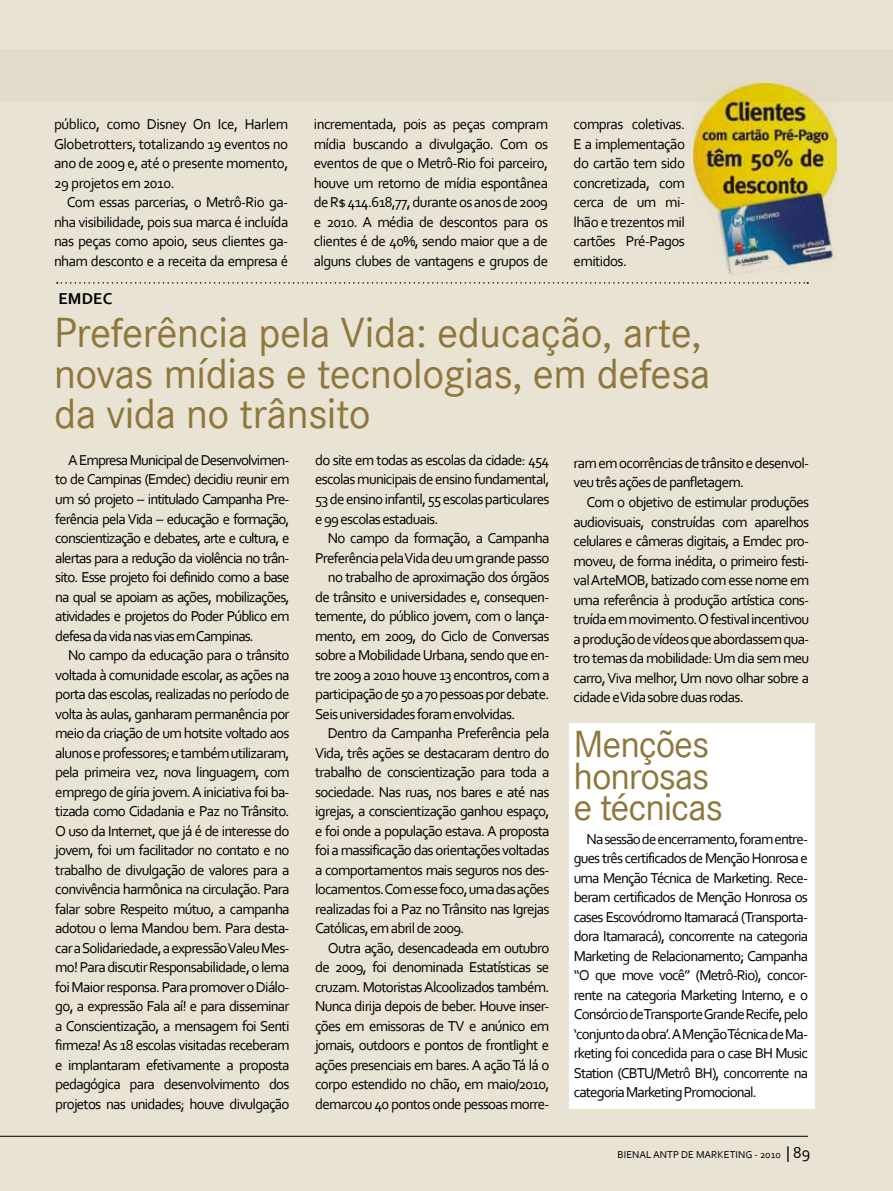
<style>
.page{position:relative;width:893px;height:1191px;background:#e9e3d4}
.page>*{position:absolute;margin:0;border:0;box-sizing:border-box;transform-origin:0 0}
.t1{font:43.5px/40.5px "Corporate S";letter-spacing:-.01em;color:#8f763a}
.t2{font:39px/31.5px "Corporate S";letter-spacing:-.03em;color:#8f763a}
.t3{font:700 16.5px "Corbel";color:#000}
.t4{font:15px/19.5px "Corbel";letter-spacing:-.05em;color:#000;text-align:justify}
.t5{font:10.5px "Corbel";color:#000}
.s1{font-size:16.5px}
</style>
<div class="page">
<hr style="left:0;top:1135px;width:808px;height:1px;background:#000">
<div style="left:569px;top:723px;width:245px;height:386px;background:#fff"></div>
<div style="left:0;top:49px;width:893px;height:53px;background:#e4dcca"></div>
<svg style="left:57px;top:282px;width:751px;height:2px"></svg>
<img style="left:693px;top:83px;width:143px;height:192px">
<p class="t4" style="left:54px;top:114px;width:236px">público, como Disney On Ice, Harlem Globetrotters, totalizando 19 eventos no ano de 2009 e, até o presente momento, 29 projetos em 2010.</p>
<p class="t4" style="left:54px;top:192px;width:236px;text-indent:13px">Com essas parcerias, o Metrô-Rio ga&shy;nha visibilidade, pois sua marca é incluída nas peças como apoio, seus clientes ga&shy;nham desconto e a receita da empresa é</p>
<p class="t3" style="left:58px;top:288px;width:12px">EMDEC</p>
<p class="t4" style="left:314px;top:114px;width:236px">incrementada, pois as peças compram mídia buscando a divulgação. Com os eventos de que o Metrô-Rio foi parceiro, houve um retorno de mídia espontânea de R$ 414.618,77, durante os anos de 2009 e 2010. A média de descontos para os clientes é de 40%, sendo maior que a de alguns clubes de vantagens e grupos de</p>
<p class="t4" style="left:574px;top:114px;width:113px">compras coletivas.<br>E a implementação do cartão tem sido concretizada, com cerca de um mi&shy;lhão e trezentos mil cartões Pré-Pagos emitidos.</p>
<h1 class="t1" style="left:54px;top:313px;width:658px">Preferência pela Vida: educação, arte, novas mídias e tecnologias, em defesa da vida no trânsito</h1>
<p class="t4" style="left:55px;top:450px;width:236px;text-indent:13px">A Empresa Municipal de Desenvolvimen&shy;to de Campinas (Emdec) decidiu reunir em um só projeto – intitulado Campanha Pre&shy;ferência pela Vida – educação e formação, conscientização e debates, arte e cultura, e alertas para a redução da violência no trân&shy;sito. Esse projeto foi definido como a base na qual se apoiam as ações, mobilizações, atividades e projetos do Poder Público em defesa da vida nas vias em Campinas.</p>
<p class="t4" style="left:55px;top:645px;width:236px;text-indent:13px">No campo da educação para o trânsito voltada à comunidade escolar, as ações na porta das escolas, realizadas no período de volta às aulas, ganharam permanência por meio da criação de um hotsite voltado aos alunos e professores; e também utilizaram, pela primeira vez, nova linguagem, com emprego de gíria jovem. A iniciativa foi ba&shy;tizada como Cidadania e Paz no Trânsito.<br>O uso da Internet, que já é de interesse do jovem, foi um facilitador no contato e no trabalho de divulgação de valores para a convivência harmônica na circulação. Para falar sobre Respeito mútuo, a campanha adotou o lema Mandou bem. Para desta&shy;car a Solidariedade, a expressão Valeu Mes&shy;mo! Para discutir Responsabilidade, o lema foi Maior responsa. Para promover o Diálo&shy;go, a expressão Fala aí! e para disseminar a Conscientização, a mensagem foi Senti firmeza! As 18 escolas visitadas receberam e implantaram efetivamente a proposta pedagógica para desenvolvimento dos projetos nas unidades; houve divulgação</p>
<p class="t4" style="left:315px;top:450px;width:236px">do site em todas as escolas da cidade: 454 escolas municipais de ensino fundamental, 53 de ensino infantil, 55 escolas particulares e 99 escolas estaduais.</p>
<p class="t4" style="left:328px;top:528px;width:223px">No campo da formação, a Campanha</p>
<p class="t4" style="left:315px;top:547px;width:236px">Preferência pela Vida deu um grande passo</p>
<p class="t4" style="left:328px;top:567px;width:223px">no trabalho de aproximação dos órgãos</p>
<p class="t4" style="left:315px;top:586px;width:236px">de trânsito e universidades e, consequen-</p>
<p class="t4" style="left:315px;top:606px;width:236px">temente, do público jovem, com o lança-</p>
<p class="t4" style="left:315px;top:625px;width:236px">mento, em 2009, do Ciclo de Conversas</p>
<p class="t4" style="left:315px;top:645px;width:236px">sobre a Mobilidade Urbana, sendo que en-</p>
<p class="t4" style="left:315px;top:664px;width:236px">tre 2009 a 2010 houve 13 encontros, com a</p>
<p class="t4" style="left:315px;top:684px;width:236px">participação de 50 a 70 pessoas por debate.</p>
<p class="t4" style="left:315px;top:703px;width:202px">Seis universidades foram envolvidas.</p>
<p class="t4" style="left:328px;top:723px;width:223px">Dentro da Campanha Preferência pela</p>
<p class="t4" style="left:315px;top:742px;width:236px">Vida, três ações se destacaram dentro do</p>
<p class="t4" style="left:315px;top:762px;width:236px">trabalho de conscientização para toda a</p>
<p class="t4" style="left:315px;top:781px;width:236px">sociedade. Nas ruas, nos bares e até nas</p>
<p class="t4" style="left:315px;top:801px;width:236px">igrejas, a conscientização ganhou espaço,</p>
<p class="t4" style="left:315px;top:820px;width:236px">e foi onde a população estava. A proposta</p>
<p class="t4" style="left:315px;top:840px;width:236px">foi a massificação das orientações voltadas</p>
<p class="t4" style="left:315px;top:859px;width:236px">a comportamentos mais seguros nos des-</p>
<p class="t4" style="left:315px;top:879px;width:236px">locamentos. Com esse foco, uma das ações</p>
<p class="t4" style="left:315px;top:898px;width:236px">realizadas foi a Paz no Trânsito nas Igrejas</p>
<p class="t4" style="left:315px;top:918px;width:151px">Católicas, em abril de 2009.</p>
<p class="t4" style="left:328px;top:937px;width:223px">Outra ação, desencadeada em outubro</p>
<p class="t4" style="left:315px;top:957px;width:236px">de 2009, foi denominada Estatísticas se</p>
<p class="t4" style="left:315px;top:976px;width:236px">cruzam. Motoristas Alcoolizados também.</p>
<p class="t4" style="left:315px;top:996px;width:236px">Nunca dirija depois de beber. Houve inser-</p>
<p class="t4" style="left:315px;top:1015px;width:236px">ções em emissoras de TV e anúnico em</p>
<p class="t4" style="left:315px;top:1035px;width:236px">jornais, outdoors e pontos de frontlight e</p>
<p class="t4" style="left:315px;top:1054px;width:236px">ações presenciais em bares. A ação Tá lá o</p>
<p class="t4" style="left:315px;top:1074px;width:236px">corpo estendido no chão, em maio/2010,</p>
<p class="t4" style="left:315px;top:1093px;width:236px">demarcou 40 pontos onde pessoas morre-</p>
<p class="t4" style="left:574px;top:453px;width:237px">ram em ocorrências de trânsito e desenvol&shy;veu três ações de panfletagem.</p>
<p class="t4" style="left:574px;top:492px;width:237px;text-indent:13px">Com o objetivo de estimular produções audiovisuais, construídas com aparelhos celulares e câmeras digitais, a Emdec pro&shy;moveu, de forma inédita, o primeiro festi&shy;val ArteMOB, batizado com esse nome em uma referência à produção artística cons&shy;truída em movimento. O festival incentivou a produção de vídeos que abordassem qua&shy;tro temas da mobilidade: Um dia sem meu carro, Viva melhor, Um novo olhar sobre a cidade e Vida sobre duas rodas.</p>
<h2 class="t2" style="left:574px;top:728px;width:151px">Menções honrosas e técnicas</h2>
<p class="t4" style="left:574px;top:828px;width:236px;text-indent:13px">Na sessão de encerramento, foram entre&shy;gues três certificados de Menção Honrosa e uma Menção Técnica de Marketing. Rece&shy;beram certificados de Menção Honrosa os cases Escovódromo Itamaracá (Transporta&shy;dora Itamaracá), concorrente na categoria Marketing de Relacionamento; Campanha “O que move você” (Metrô-Rio), concor&shy;rente na categoria Marketing Interno, e o Consórcio de Transporte Grande Recife, pelo ‘conjunto da obra’. A Menção Técnica de Ma&shy;rketing foi concedida para o case BH Music Station (CBTU/Metrô BH), concorrente na categoria Marketing Promocional.</p>
<p class="t5" style="left:617px;top:1147px;width:194px">BIENAL ANTP DE MARKETING - 2010 <span class="s1">| 89</span></p>
</div>
